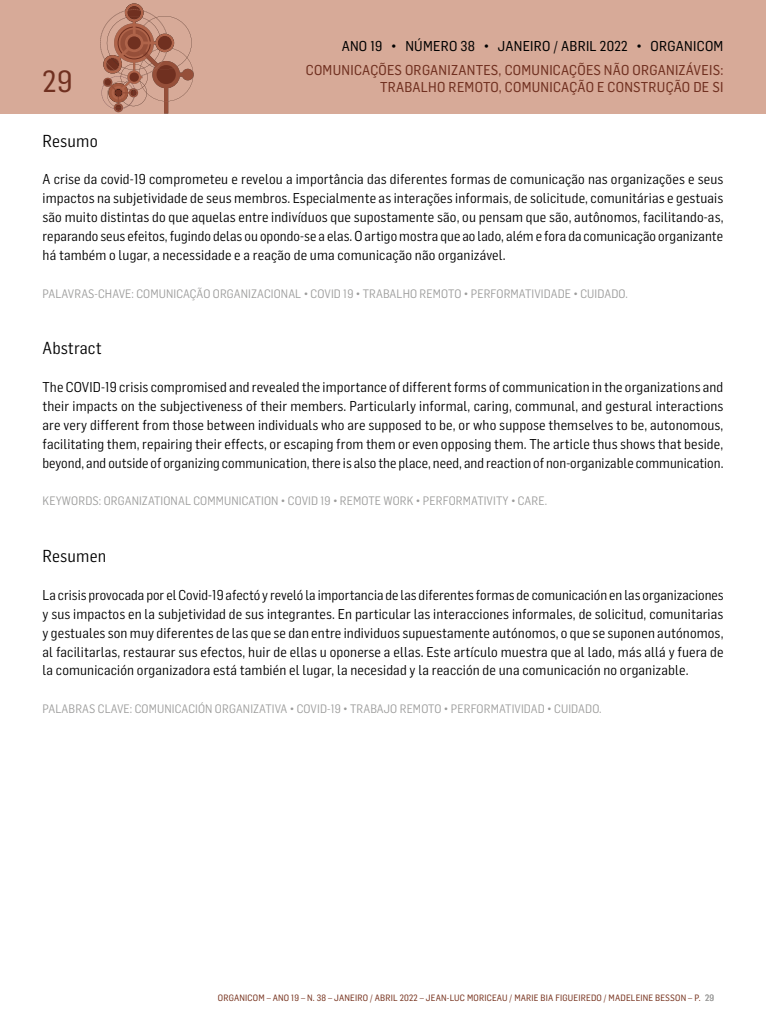
<style>
.page{position:relative;width:766px;height:1021px;background:#fff}
.page>*{position:absolute;margin:0;border:0;box-sizing:border-box;transform-origin:0 0}
.t1{font:30px "Flama Semicondensed Basic";color:#703020}
.t2{font:17px "Flama Semicondensed";letter-spacing:.01em;color:#000}
.t3{font:14px/18.9px "Flama Semicondensed";letter-spacing:.01em;color:#000;text-align:justify}
.t4{font:14px/16.8px "Flama Semicondensed Basic";letter-spacing:.02em;color:#703020;text-align:right}
.t5{font:14px "Flama Semicondensed Basic";letter-spacing:.02em;color:#000}
.t6{font:12px "Flama Semicondensed";letter-spacing:.01em;color:#9d9d9c}
.t7{font:9px "Flama Semicondensed Basic";letter-spacing:.02em;color:#793622}
.s1{color:#9d9d9c}
</style>
<div class="page">
<div style="left:0;top:0;width:765px;height:113px;background:#d7aa98"></div>
<svg style="left:100px;top:3px;width:93px;height:110px"></svg>
<div style="left:158px;top:36px;width:14px;height:14px;background:#703020;border-radius:50%"></div>
<div style="left:104px;top:79px;width:7px;height:7px;background:#703020;border-radius:3px"></div>
<div style="left:128px;top:36px;width:13px;height:13px;background:#703020;border-radius:50%"></div>
<div style="left:115px;top:89px;width:7px;height:7px;background:#703020;border-radius:3px"></div>
<div style="left:129px;top:72px;width:10px;height:10px;background:#703020;border-radius:5px"></div>
<h1 class="t1" style="left:43px;top:62px;width:31px">29</h1>
<p class="t5" style="left:341px;top:37px;width:383px">ANO 19 • NÚMERO 38 • JANEIRO / ABRIL 2022 • ORGANICOM</p>
<p class="t4" style="left:306px;top:61px;width:419px">COMUNICAÇÕES ORGANIZANTES, COMUNICAÇÕES NÃO ORGANIZÁVEIS:<br>TRABALHO REMOTO, COMUNICAÇÃO E CONSTRUÇÃO DE SI</p>
<p class="t2" style="left:43px;top:130px;width:57px">Resumo</p>
<p class="t3" style="left:43px;top:169px;width:682px">A crise da covid-19 comprometeu e revelou a importância das diferentes formas de comunicação nas organizações e seus impactos na subjetividade de seus membros. Especialmente as interações informais, de solicitude, comunitárias e gestuais são muito distintas do que aquelas entre indivíduos que supostamente são, ou pensam que são, autônomos, facilitando-as, reparando seus efeitos, fugindo delas ou opondo-se a elas. O artigo mostra que ao lado, além e fora da comunicação organizante há também o lugar, a necessidade e a reação de uma comunicação não organizável.</p>
<p class="t6" style="left:43px;top:286px;width:586px">PALAVRAS-CHAVE: COMUNICAÇÃO ORGANIZACIONAL • COVID 19 • TRABALHO REMOTO • PERFORMATIVIDADE • CUIDADO.</p>
<p class="t2" style="left:43px;top:337px;width:61px">Abstract</p>
<p class="t3" style="left:43px;top:377px;width:682px">The COVID-19 crisis compromised and revealed the importance of different forms of communication in the organizations and their impacts on the subjectiveness of their members. Particularly informal, caring, communal, and gestural interactions are very different from those between individuals who are supposed to be, or who suppose themselves to be, autonomous, facilitating them, repairing their effects, or escaping from them or even opposing them. The article thus shows that beside, beyond, and outside of organizing communication, there is also the place, need, and reaction of non-organizable communication.</p>
<p class="t6" style="left:43px;top:493px;width:506px">KEYWORDS: ORGANIZATIONAL COMMUNICATION • COVID 19 • REMOTE WORK • PERFORMATIVITY • CARE.</p>
<p class="t2" style="left:43px;top:545px;width:65px">Resumen</p>
<p class="t3" style="left:43px;top:585px;width:682px">La crisis provocada por el Covid-19 afectó y reveló la importancia de las diferentes formas de comunicación en las organizaciones y sus impactos en la subjetividad de sus integrantes. En particular las interacciones informales, de solicitud, comunitarias y gestuales son muy diferentes de las que se dan entre individuos supuestamente autónomos, o que se suponen autónomos, al facilitarlas, restaurar sus efectos, huir de ellas u oponerse a ellas. Este artículo muestra que al lado, más allá y fuera de la comunicación organizadora está también el lugar, la necesidad y la reacción de una comunicación no organizable.</p>
<p class="t6" style="left:43px;top:701px;width:560px">PALABRAS CLAVE: COMUNICACIÓN ORGANIZATIVA • COVID-19 • TRABAJO REMOTO • PERFORMATIVIDAD • CUIDADO.</p>
<p class="t7" style="left:218px;top:992px;width:262px">ORGANICOM – ANO 19 – N. 38 – JANEIRO / ABRIL 2022 – JEAN-LUC MORICEA</p>
<p class="t7" style="left:502px;top:992px;width:24px">U / MARIE</p>
<p class="t7" style="left:540px;top:992px;width:38px">BIA FIGUEIRE</p>
<p class="t7" style="left:591px;top:992px;width:41px">DO / MADELEINE</p>
<p class="t7" style="left:655px;top:992px;width:60px">BESSON – P. <span class="s1">29</span></p>
</div>
